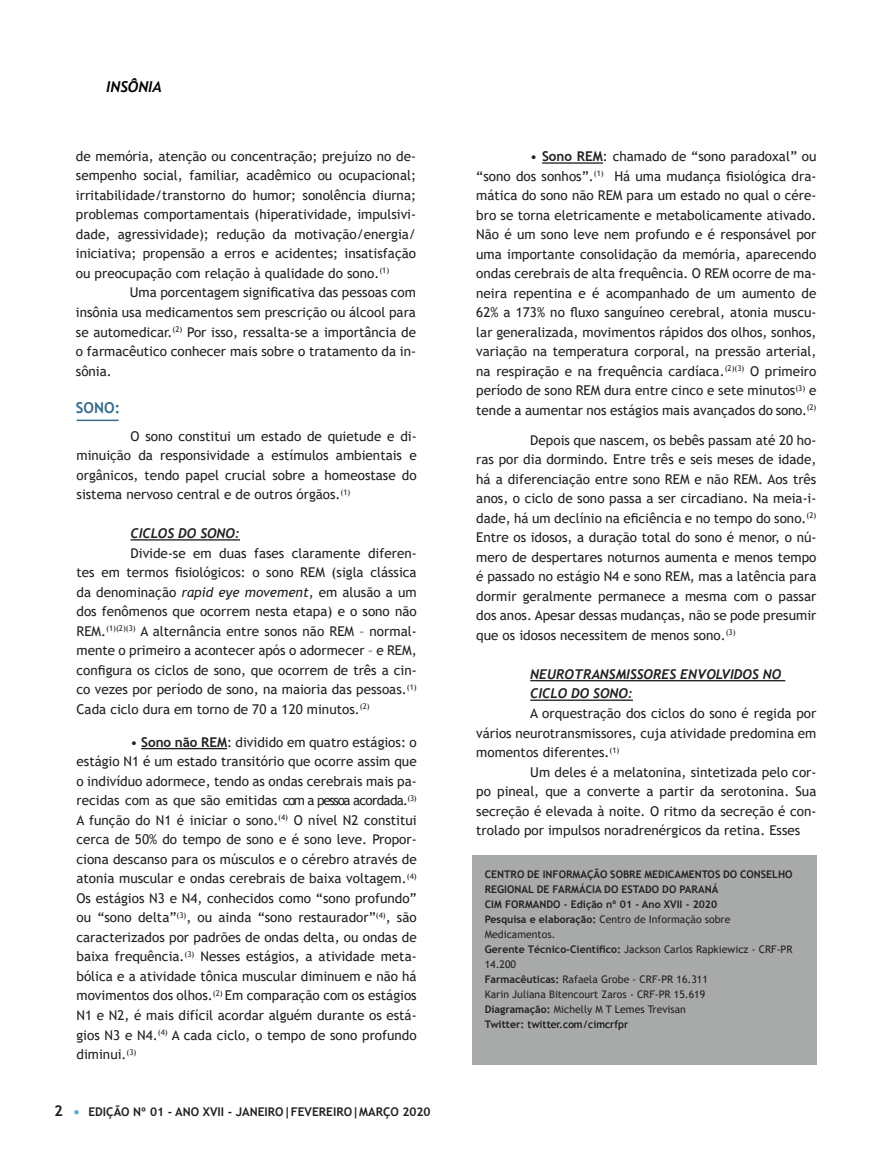
<style>
.page{position:relative;width:893px;height:1174px;background:#fff}
.page>*{position:absolute;margin:0;border:0;box-sizing:border-box;transform-origin:0 0}
.t1{font:italic 700 15px "Trebuchet";color:#000}
.texto{font:700 15px "Trebuchet MS";color:#366c8b}
.t2{font:700 15px "Trebuchet MS";color:#231f20}
.texto-2{font:13.5px/19.5px "Trebuchet MS";color:#231f20;text-align:justify}
.texto-3{font:italic 700 13.5px "Trebuchet";color:#231f20}
.t3{font:700 12px "Trebuchet MS";color:#231f20}
.texto-4{font:10.5px/15px "Trebuchet MS";color:#231f20}
.texto-5{font:700 10.5px "Trebuchet MS";color:#231f20}
.texto-6{font:10.5px "Trebuchet MS";color:#000}
.s1{font-style:italic}
.s2{font-weight:700}
.s3{font-weight:700;color:#231f20}
</style>
<div class="page">
<svg style="left:74px;top:1110px;width:5px;height:4px"></svg>
<hr style="left:131px;top:539px;width:109px;height:1px;background:#231f20">
<hr style="left:530px;top:680px;width:255px;height:1px;background:#231f20">
<hr style="left:530px;top:699px;width:103px;height:2px;background:#231f20">
<hr style="left:141px;top:748px;width:86px;height:1px;background:#231f20">
<hr style="left:77px;top:419px;width:42px;height:2px;background:#366c8b">
<hr style="left:542px;top:162px;width:61px;height:2px;background:#231f20">
<div style="left:472px;top:855px;width:344px;height:209px;background:#a8aaaa"></div>
<p class="t1" style="left:106px;top:77px;width:57px">INSÔNIA</p>
<p class="texto-2" style="left:76px;top:146px;width:342px">de memória, atenção ou concentração; prejuízo no de&shy;sempenho social, familiar, acadêmico ou ocupacional; irritabilidade/transtorno do humor; sonolência diurna; problemas comportamentais (hiperatividade, impulsivi&shy;dade, agressividade); redução da motivação/energia/ iniciativa; propensão a erros e acidentes; insatisfação ou preocupação com relação à qualidade do sono.<sup>(1)</sup></p>
<p class="texto-2" style="left:76px;top:283px;width:342px;text-indent:54px">Uma porcentagem significativa das pessoas com insônia usa medicamentos sem prescrição ou álcool para se automedicar.<sup>(2)</sup> Por isso, ressalta-se a importância de o farmacêutico conhecer mais sobre o tratamento da in&shy;sônia.</p>
<p class="texto" style="left:76px;top:398px;width:46px">SONO:</p>
<p class="texto-2" style="left:77px;top:426px;width:342px;text-indent:54px">O sono constitui um estado de quietude e di&shy;minuição da responsividade a estímulos ambientais e orgânicos, tendo papel crucial sobre a homeostase do sistema nervoso central e de outros órgãos.<sup>(1)</sup></p>
<p class="texto-3" style="left:131px;top:525px;width:111px">CICLOS DO SONO:</p>
<p class="texto-2" style="left:77px;top:543px;width:342px;text-indent:54px">Divide-se em duas fases claramente diferen&shy;tes em termos fisiológicos: o sono REM (sigla clássica da denominação <span class="s1">rapid eye movement</span>, em alusão a um dos fenômenos que ocorrem nesta etapa) e o sono não</p>
<p class="texto-2" style="left:77px;top:621px;width:342px">REM.<sup>(1)(2)(3)</sup> A alternância entre sonos não REM – normal&shy;mente o primeiro a acontecer após o adormecer – e REM, configura os ciclos de sono, que ocorrem de três a cin&shy;co vezes por período de sono, na maioria das pessoas.<sup>(1)<br></sup>Cada ciclo dura em torno de 70 a 120 minutos.<sup>(2)</sup></p>
<p class="texto-2" style="left:77px;top:732px;width:342px;text-indent:54px">• <span class="s2">Sono não REM</span>: dividido em quatro estágios: o estágio N1 é um estado transitório que ocorre assim que o indivíduo adormece, tendo as ondas cerebrais mais pa&shy;recidas com as que são emitidas com a pessoa acordada.<sup>(3)<br></sup>A função do N1 é iniciar o sono.<sup>(4)</sup> O nível N2 constitui cerca de 50% do tempo de sono e é sono leve. Propor&shy;ciona descanso para os músculos e o cérebro através de atonia muscular e ondas cerebrais de baixa voltagem.<sup>(4)<br></sup>Os estágios N3 e N4, conhecidos como “sono profundo” ou “sono delta”<sup>(3)</sup>, ou ainda “sono restaurador”<sup>(4)</sup>, são caracterizados por padrões de ondas delta, ou ondas de baixa frequência.<sup>(3)</sup> Nesses estágios, a atividade meta&shy;bólica e a atividade tônica muscular diminuem e não há movimentos dos olhos.<sup>(2)</sup> Em comparação com os estágios N1 e N2, é mais difícil acordar alguém durante os está&shy;gios N3 e N4.<sup>(4)</sup> A cada ciclo, o tempo de sono profundo diminui.<sup>(3)</sup></p>
<p class="t2" style="left:54px;top:1101px;width:10px">2</p>
<p class="t3" style="left:88px;top:1104px;width:344px">EDIÇÃO Nº 01 - ANO XVII - JANEIRO|FEVEREIRO|MARÇO 2020</p>
<p class="texto-2" style="left:476px;top:147px;width:342px;text-indent:54px">• <span class="s2">Sono REM</span>: chamado de “sono paradoxal” ou “sono dos sonhos”.<sup>(1)</sup> Há uma mudança fisiológica dra&shy;mática do sono não REM para um estado no qual o cére&shy;bro se torna eletricamente e metabolicamente ativado.<br>Não é um sono leve nem profundo e é responsável por uma importante consolidação da memória, aparecendo ondas cerebrais de alta frequência. O REM ocorre de ma&shy;neira repentina e é acompanhado de um aumento de 62% a 173% no fluxo sanguíneo cerebral, atonia muscu&shy;lar generalizada, movimentos rápidos dos olhos, sonhos, variação na temperatura corporal, na pressão arterial, na respiração e na frequência cardíaca.<sup>(2)(3)</sup> O primeiro período de sono REM dura entre cinco e sete minutos<sup>(3)</sup> e tende a aumentar nos estágios mais avançados do sono.<sup>(2)</sup></p>
<p class="texto-2" style="left:476px;top:430px;width:342px;text-indent:54px">Depois que nascem, os bebês passam até 20 ho&shy;ras por dia dormindo. Entre três e seis meses de idade, há a diferenciação entre sono REM e não REM. Aos três anos, o ciclo de sono passa a ser circadiano. Na meia-i&shy;dade, há um declínio na eficiência e no tempo do sono.<sup>(2)<br></sup>Entre os idosos, a duração total do sono é menor, o nú&shy;mero de despertares noturnos aumenta e menos tempo é passado no estágio N4 e sono REM, mas a latência para dormir geralmente permanece a mesma com o passar dos anos. Apesar dessas mudanças, não se pode presumir que os idosos necessitem de menos sono.<sup>(3)</sup></p>
<p class="texto-3" style="left:530px;top:665px;width:252px">NEUROTRANSMISSORES ENVOLVIDOS NO</p>
<p class="texto-3" style="left:530px;top:685px;width:104px">CICLO DO SONO:</p>
<p class="texto-2" style="left:476px;top:703px;width:342px;text-indent:54px">A orquestração dos ciclos do sono é regida por vários neurotransmissores, cuja atividade predomina em momentos diferentes.<sup>(1)</sup></p>
<p class="texto-2" style="left:476px;top:762px;width:342px;text-indent:54px">Um deles é a melatonina, sintetizada pelo cor&shy;po pineal, que a converte a partir da serotonina. Sua secreção é elevada à noite. O ritmo da secreção é con&shy;trolado por impulsos noradrenérgicos da retina. Esses</p>
<p class="texto-5" style="left:485px;top:867px;width:309px">CENTRO DE INFORMAÇÃO SOBRE MEDICAMENTOS DO CONSELHO</p>
<p class="texto-5" style="left:485px;top:882px;width:235px">REGIONAL DE FARMÁCIA DO ESTADO DO PARANÁ</p>
<p class="texto-5" style="left:485px;top:897px;width:234px">CIM FORMANDO - Edição nº 01 - Ano XVII - 2020</p>
<p class="texto-4" style="left:485px;top:911px;width:247px"><span class="s2">Pesquisa e elaboração:</span> Centro de Informação sobre</p>
<p class="texto-4" style="left:485px;top:926px;width:72px">Medicamentos.</p>
<p class="texto-4" style="left:485px;top:941px;width:309px"><span class="s2">Gerente Técnico-Científico:</span> Jackson Carlos Rapkiewicz - CRF-PR<br>14.200</p>
<p class="texto-4" style="left:485px;top:971px;width:225px"><span class="s2">Farmacêuticas:</span> Rafaela Grobe - CRF-PR 16.311</p>
<p class="texto-4" style="left:485px;top:986px;width:222px">Karin Juliana Bitencourt Zaros - CRF-PR 15.619</p>
<p class="texto-4" style="left:485px;top:1001px;width:203px"><span class="s2">Diagramação:</span> Michelly M T Lemes Trevisan</p>
<p class="texto-6" style="left:485px;top:1017px;width:145px"><span class="s3">Twitter:</span> twitter.com/cimcrfpr</p>
</div>
